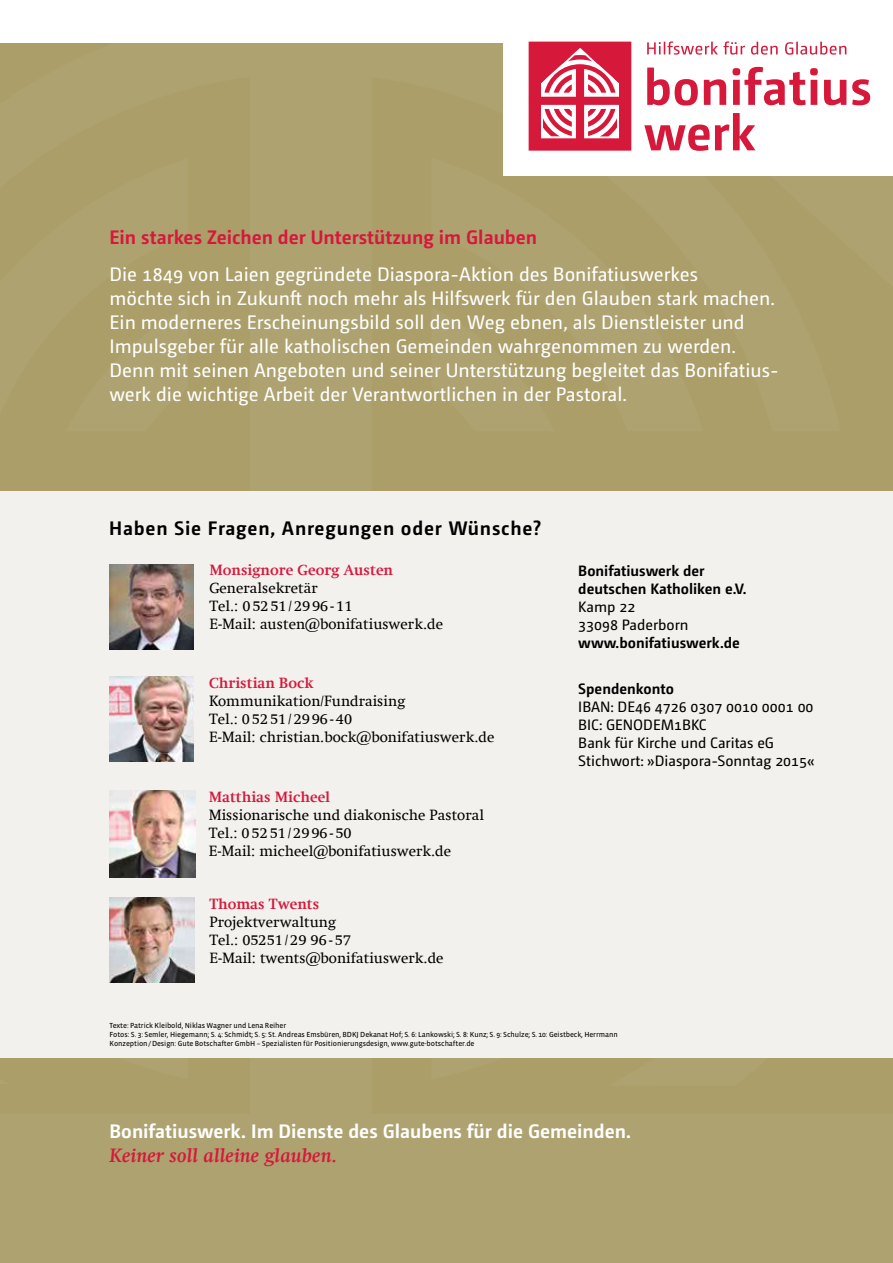
<style>
.page{position:relative;width:893px;height:1263px;background:#aea370}
.page>*{position:absolute;margin:0;border:0;box-sizing:border-box;transform-origin:0 0}
.t1{font:19.5px/24px "Camingo Dos Pro";color:#fff}
.t2{font:700 19.5px "Camingo Dos Pro";color:#fff}
.t3{font:700 19.5px "Camingo Dos Pro";color:#d6183b}
.t4{font:700 19.5px "Camingo Dos Pro";letter-spacing:.04em;color:#000}
.t5{font:italic 700 19.5px "Swift Com";color:#d6183b}
.t6{font:15px/18px "Swift Com";color:#000}
.t7{font:15px/18px "Camingo Dos Pro";color:#000}
.t8{font:700 15px/18px "Camingo Dos Pro";color:#000}
.t9{font:700 15px "Swift Com";color:#d6183b}
.t10{font:7.5px/9px "Vista Sans OT";letter-spacing:-.01em;color:#000}
</style>
<div class="page">
<div style="left:0;top:491px;width:893px;height:567px;background:#f3f1ed"></div>
<img style="left:109px;top:564px;width:85px;height:85px">
<img style="left:109px;top:790px;width:86px;height:87px">
<img style="left:109px;top:676px;width:85px;height:86px">
<img style="left:109px;top:897px;width:85px;height:86px">
<div style="left:0;top:0;width:893px;height:43px;background:#fff"></div>
<div style="left:504px;top:7px;width:389px;height:169px;background:#fff"></div>
<svg style="left:644px;top:113px;width:111px;height:38px"></svg>
<svg style="left:647px;top:67px;width:223px;height:39px"></svg>
<svg style="left:647px;top:41px;width:199px;height:14px"></svg>
<svg style="left:529px;top:42px;width:102px;height:109px"></svg>
<p class="t3" style="left:109px;top:226px;width:429px">Ein starkes Zeichen der Unterstützung im Glauben</p>
<p class="t1" style="left:109px;top:262px;width:671px">Die 1849 von Laien gegründete Diaspora-Aktion des Bonifatiuswerkes<br>möchte sich in Zukunft noch mehr als Hilfswerk für den Glauben stark machen.<br>Ein moderneres Erscheinungsbild soll den Weg ebnen, als Dienstleister und Impulsgeber für alle katholischen Gemeinden wahrgenommen zu werden.<br>Denn mit seinen Angeboten und seiner Unterstützung begleitet das Bonifatius&shy;werk die wichtige Arbeit der Verantwortlichen in der Pastoral.</p>
<p class="t4" style="left:109px;top:516px;width:434px">Haben Sie Fragen, Anregungen oder Wünsche?</p>
<p class="t9" style="left:209px;top:561px;width:185px">Monsignore Georg Austen</p>
<p class="t6" style="left:209px;top:579px;width:235px">Generalsekretär<br>Tel.: 05251/2996-11<br>E-Mail: austen@bonifatiuswerk.de</p>
<p class="t9" style="left:209px;top:674px;width:106px">Christian Bock</p>
<p class="t6" style="left:209px;top:692px;width:287px">Kommunikation/Fundraising<br>Tel.: 05251/2996-40<br>E-Mail: christian.bock@bonifatiuswerk.de</p>
<p class="t9" style="left:209px;top:788px;width:123px">Matthias Micheel</p>
<p class="t6" style="left:209px;top:806px;width:277px">Missionarische und diakonische Pastoral<br>Tel.: 05251/2996-50<br>E-Mail: micheel@bonifatiuswerk.de</p>
<p class="t9" style="left:209px;top:895px;width:111px">Thomas Twents</p>
<p class="t6" style="left:209px;top:912px;width:236px">Projektverwaltung<br>Tel.: 05251/29 96-57<br>E-Mail: twents@bonifatiuswerk.de</p>
<p class="t8" style="left:578px;top:561px;width:170px">Bonifatiuswerk der deutschen Katholiken e.V.</p>
<p class="t7" style="left:578px;top:597px;width:112px">Kamp 22<br>33098 Paderborn</p>
<p class="t8" style="left:578px;top:633px;width:163px">www.bonifatiuswerk.de</p>
<p class="t8" style="left:578px;top:679px;width:97px">Spendenkonto</p>
<p class="t7" style="left:578px;top:697px;width:238px">IBAN: DE46 4726 0307 0010 0001 00<br>BIC: GENODEM1BKC<br>Bank für Kirche und Caritas eG<br>Stichwort: »Diaspora-Sonntag 2015«</p>
<p class="t10" style="left:109px;top:1021px;width:510px">Texte: Patrick Kleibold, Niklas Wagner und Lena Reiher<br>Fotos: S. 3: Semler, Hiegemann; S. 4: Schmidt; S. 5: St. Andreas Emsbüren, BDKJ Dekanat Hof; S. 6: Lankowski; S. 8: Kunz; S. 9: Schulze; S. 10: Geistbeck, Herrmann<br>Konzeption/Design: Gute Botschafter GmbH – Spezialisten für Positionierungsdesign, www.gute-botschafter.de</p>
<p class="t2" style="left:109px;top:1119px;width:523px">Bonifatiuswerk. Im Dienste des Glaubens für die Gemeinden.</p>
<p class="t5" style="left:109px;top:1143px;width:229px">Keiner soll alleine glauben.</p>
</div>
